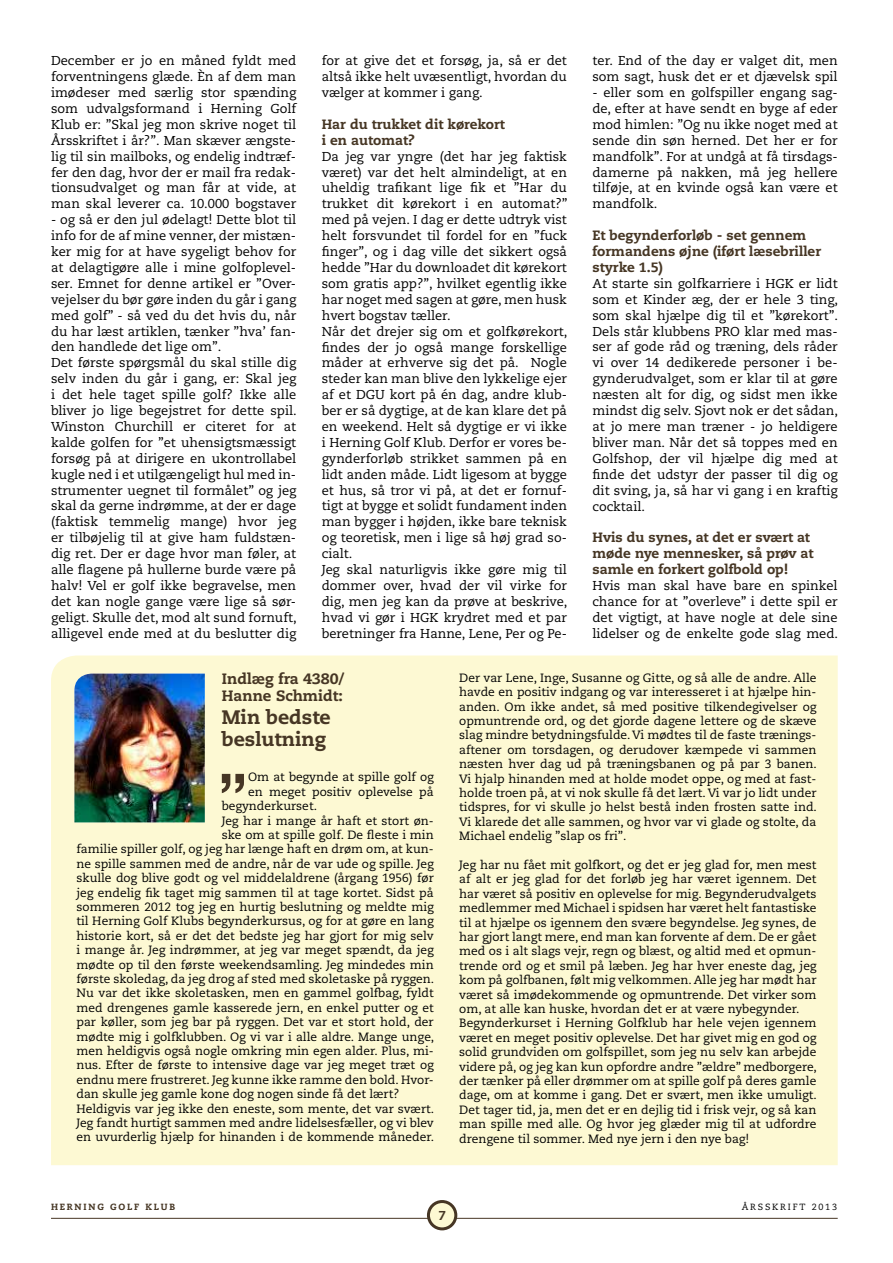
<style>
.page{position:relative;width:893px;height:1263px;background:#fff}
.page>*{position:absolute;margin:0;border:0;box-sizing:border-box;transform-origin:0 0}
.t1{font:500 68.4px "Helvetica Neue LT Pro";color:#463624}
.t2{font:800 19.5px/22.5px "Caecilia LT Std";color:#463624}
.t3{font:800 15px/17.4px "Caecilia LT Std";color:#463624}
.t4{font:800 13.5px/15.9px "Caecilia LT Std";color:#463624}
.t5{font:12.9px/15.9px "Caecilia LT Std";color:#000;text-align:justify}
.t6{font:800 12.9px "Caecilia LT Std";color:#463624}
.t7{font:12px/14.4px "Caecilia LT Std";color:#000;text-align:justify}
.t8{font:800 9px "Caecilia LT Std";letter-spacing:.2em;color:#463624}
.t9{font:9px "Caecilia LT Std";letter-spacing:.2em;color:#000}
</style>
<div class="page">
<div style="left:51px;top:655px;width:787px;height:510px;background:#fdf9d3"></div>
<img style="left:74px;top:674px;width:131px;height:148px">
<hr style="left:51px;top:1218px;width:787px;height:1px;background:#463624">
<div style="left:428px;top:1201px;width:28px;height:28px;background:#fdf9d3;border-radius:50%"></div>
<div style="left:427px;top:1200px;width:30px;height:30px;border:3px solid #463624;border-radius:50%"></div>
<p class="t5" style="left:51px;top:53px;width:247px">December er jo en måned fyldt med forventningens glæde. Èn af dem man imødeser med særlig stor spænding som udvalgsformand i Herning Golf Klub er: ”Skal jeg mon skrive noget til Årsskriftet i år?”. Man skæver ængste&shy;lig til sin mailboks, og endelig indtræf&shy;fer den dag, hvor der er mail fra redak&shy;tionsudvalget og man får at vide, at man skal leverer ca. 10.000 bogstaver</p>
<p class="t5" style="left:51px;top:212px;width:247px;text-align:left">- og så er den jul ødelagt! Dette blot til info for de af mine venner, der mistæn&shy;ker mig for at have sygeligt behov for at delagtigøre alle i mine golfoplevel&shy;ser. Emnet for denne artikel er ”Over&shy;vejelser du bør gøre inden du går i gang med golf” - så ved du det hvis du, når du har læst artiklen, tænker ”hva’ fan&shy;den handlede det lige om”.<br>Det første spørgsmål du skal stille dig selv inden du går i gang, er: Skal jeg i det hele taget spille golf? Ikke alle bliver jo lige begejstret for dette spil.<br>Winston Churchill er citeret for at kalde golfen for ”et uhensigtsmæssigt forsøg på at dirigere en ukontrollabel kugle ned i et utilgængeligt hul med in&shy;strumenter uegnet til formålet” og jeg skal da gerne indrømme, at der er dage (faktisk temmelig mange) hvor jeg er tilbøjelig til at give ham fuldstæn&shy;dig ret. Der er dage hvor man føler, at alle flagene på hullerne burde være på halv! Vel er golf ikke begravelse, men det kan nogle gange være lige så sør&shy;geligt. Skulle det, mod alt sund fornuft, alligevel ende med at du beslutter dig</p>
<p class="t5" style="left:322px;top:53px;width:247px">for at give det et forsøg, ja, så er det altså ikke helt uvæsentligt, hvordan du vælger at kommer i gang.</p>
<p class="t4" style="left:322px;top:116px;width:185px">Har du trukket dit kørekort i en automat?</p>
<p class="t5" style="left:322px;top:148px;width:247px;text-align:left">Da jeg var yngre (det har jeg faktisk været) var det helt almindeligt, at en uheldig trafikant lige fik et ”Har du trukket dit kørekort i en automat?” med på vejen. I dag er dette udtryk vist helt forsvundet til fordel for en ”fuck finger”, og i dag ville det sikkert også hedde ”Har du downloadet dit kørekort som gratis app?”, hvilket egentlig ikke har noget med sagen at gøre, men husk hvert bogstav tæller.<br>Når det drejer sig om et golfkørekort, findes der jo også mange forskellige måder at erhverve sig det på. Nogle steder kan man blive den lykkelige ejer af et DGU kort på én dag, andre klub&shy;ber er så dygtige, at de kan klare det på en weekend. Helt så dygtige er vi ikke i Herning Golf Klub. Derfor er vores be&shy;gynderforløb strikket sammen på en lidt anden måde. Lidt ligesom at bygge et hus, så tror vi på, at det er fornuf&shy;tigt at bygge et solidt fundament inden man bygger i højden, ikke bare teknisk og teoretisk, men i lige så høj grad so&shy;cialt.<br>Jeg skal naturligvis ikke gøre mig til dommer over, hvad der vil virke for dig, men jeg kan da prøve at beskrive, hvad vi gør i HGK krydret med et par beretninger fra Hanne, Lene, Per og Pe-</p>
<p class="t5" style="left:592px;top:53px;width:247px">ter. End of the day er valget dit, men som sagt, husk det er et djævelsk spil</p>
<p class="t5" style="left:592px;top:85px;width:247px">- eller som en golfspiller engang sag&shy;de, efter at have sendt en byge af eder mod himlen: ”Og nu ikke noget med at sende din søn herned. Det her er for mandfolk”. For at undgå at få tirsdags&shy;damerne på nakken, må jeg hellere tilføje, at en kvinde også kan være et mandfolk.</p>
<p class="t4" style="left:592px;top:227px;width:230px">Et begynderforløb - set gennem formandens øjne (iført læsebriller styrke 1.5)</p>
<p class="t5" style="left:592px;top:276px;width:247px">At starte sin golfkarriere i HGK er lidt som et Kinder æg, der er hele 3 ting, som skal hjælpe dig til et ”kørekort”.<br>Dels står klubbens PRO klar med mas&shy;ser af gode råd og træning, dels råder vi over 14 dedikerede personer i be&shy;gynderudvalget, som er klar til at gøre næsten alt for dig, og sidst men ikke mindst dig selv. Sjovt nok er det sådan, at jo mere man træner - jo heldigere bliver man. Når det så toppes med en Golfshop, der vil hjælpe dig med at finde det udstyr der passer til dig og dit sving, ja, så har vi gang i en kraftig cocktail.</p>
<p class="t4" style="left:592px;top:530px;width:222px">Hvis du synes, at det er svært at møde nye mennesker, så prøv at samle en forkert golfbold op!</p>
<p class="t5" style="left:592px;top:578px;width:247px">Hvis man skal have bare en spinkel chance for at ”overleve” i dette spil er det vigtigt, at have nogle at dele sine lidelser og de enkelte gode slag med.</p>
<p class="t3" style="left:222px;top:670px;width:124px">Indlæg fra 4380/<br>Hanne Schmidt:</p>
<h2 class="t2" style="left:222px;top:706px;width:111px">Min bedste beslutning</h2>
<h1 class="t1" style="left:218px;top:757px;width:32px">”</h1>
<p class="t7" style="left:248px;top:770px;width:187px">Om at begynde at spille golf og</p>
<p class="t7" style="left:248px;top:784px;width:187px">en meget positiv oplevelse på</p>
<p class="t7" style="left:222px;top:799px;width:97px">begynderkurset.</p>
<p class="t7" style="left:222px;top:813px;width:213px">Jeg har i mange år haft et stort øn-</p>
<p class="t7" style="left:222px;top:828px;width:213px">ske om at spille golf. De fleste i min</p>
<p class="t7" style="left:77px;top:842px;width:359px">familie spiller golf, og jeg har længe haft en drøm om, at kun-</p>
<p class="t7" style="left:77px;top:856px;width:359px">ne spille sammen med de andre, når de var ude og spille. Jeg</p>
<p class="t7" style="left:77px;top:871px;width:359px">skulle dog blive godt og vel middelaldrene (årgang 1956) før</p>
<p class="t7" style="left:77px;top:885px;width:359px">jeg endelig fik taget mig sammen til at tage kortet. Sidst på</p>
<p class="t7" style="left:77px;top:900px;width:359px">sommeren 2012 tog jeg en hurtig beslutning og meldte mig</p>
<p class="t7" style="left:77px;top:914px;width:359px">til Herning Golf Klubs begynderkursus, og for at gøre en lang</p>
<p class="t7" style="left:77px;top:928px;width:359px">historie kort, så er det det bedste jeg har gjort for mig selv</p>
<p class="t7" style="left:77px;top:943px;width:359px">i mange år. Jeg indrømmer, at jeg var meget spændt, da jeg</p>
<p class="t7" style="left:77px;top:957px;width:359px">mødte op til den første weekendsamling. Jeg mindedes min</p>
<p class="t7" style="left:77px;top:972px;width:359px">første skoledag, da jeg drog af sted med skoletaske på ryggen.</p>
<p class="t7" style="left:77px;top:986px;width:359px">Nu var det ikke skoletasken, men en gammel golfbag, fyldt</p>
<p class="t7" style="left:77px;top:1000px;width:359px">med drengenes gamle kasserede jern, en enkel putter og et</p>
<p class="t7" style="left:77px;top:1015px;width:359px">par køller, som jeg bar på ryggen. Det var et stort hold, der</p>
<p class="t7" style="left:77px;top:1029px;width:359px">mødte mig i golfklubben. Og vi var i alle aldre. Mange unge,</p>
<p class="t7" style="left:77px;top:1044px;width:359px">men heldigvis også nogle omkring min egen alder. Plus, mi-</p>
<p class="t7" style="left:77px;top:1058px;width:359px">nus. Efter de første to intensive dage var jeg meget træt og</p>
<p class="t7" style="left:77px;top:1072px;width:359px">endnu mere frustreret. Jeg kunne ikke ramme den bold. Hvor-</p>
<p class="t7" style="left:77px;top:1087px;width:324px">dan skulle jeg gamle kone dog nogen sinde få det lært?</p>
<p class="t7" style="left:77px;top:1101px;width:359px">Heldigvis var jeg ikke den eneste, som mente, det var svært.</p>
<p class="t7" style="left:77px;top:1116px;width:359px">Jeg fandt hurtigt sammen med andre lidelsesfæller, og vi blev</p>
<p class="t7" style="left:77px;top:1130px;width:359px">en uvurderlig hjælp for hinanden i de kommende måneder.</p>
<p class="t7" style="left:459px;top:671px;width:359px">Der var Lene, Inge, Susanne og Gitte, og så alle de andre. Alle havde en positiv indgang og var interesseret i at hjælpe hin&shy;anden. Om ikke andet, så med positive tilkendegivelser og opmuntrende ord, og det gjorde dagene lettere og de skæve slag mindre betydningsfulde. Vi mødtes til de faste trænings&shy;aftener om torsdagen, og derudover kæmpede vi sammen næsten hver dag ud på træningsbanen og på par 3 banen.<br>Vi hjalp hinanden med at holde modet oppe, og med at fast&shy;holde troen på, at vi nok skulle få det lært. Vi var jo lidt under tidspres, for vi skulle jo helst bestå inden frosten satte ind.<br>Vi klarede det alle sammen, og hvor var vi glade og stolte, da Michael endelig ”slap os fri”.</p>
<p class="t7" style="left:459px;top:858px;width:359px;text-align:left">Jeg har nu fået mit golfkort, og det er jeg glad for, men mest af alt er jeg glad for det forløb jeg har været igennem. Det har været så positiv en oplevelse for mig. Begynderudvalgets medlemmer med Michael i spidsen har været helt fantastiske til at hjælpe os igennem den svære begyndelse. Jeg synes, de har gjort langt mere, end man kan forvente af dem. De er gået med os i alt slags vejr, regn og blæst, og altid med et opmun&shy;trende ord og et smil på læben. Jeg har hver eneste dag, jeg kom på golfbanen, følt mig velkommen. Alle jeg har mødt har været så imødekommende og opmuntrende. Det virker som om, at alle kan huske, hvordan det er at være nybegynder.<br>Begynderkurset i Herning Golfklub har hele vejen igennem været en meget positiv oplevelse. Det har givet mig en god og solid grundviden om golfspillet, som jeg nu selv kan arbejde videre på, og jeg kan kun opfordre andre ”ældre” medborgere, der tænker på eller drømmer om at spille golf på deres gamle dage, om at komme i gang. Det er svært, men ikke umuligt.<br>Det tager tid, ja, men det er en dejlig tid i frisk vejr, og så kan man spille med alle. Og hvor jeg glæder mig til at udfordre drengene til sommer. Med nye jern i den nye bag!</p>
<p class="t8" style="left:51px;top:1201px;width:126px">herning golf klub</p>
<p class="t9" style="left:742px;top:1201px;width:97px">årsskrift 2013</p>
<p class="t6" style="left:438px;top:1207px;width:9px">7</p>
</div>
